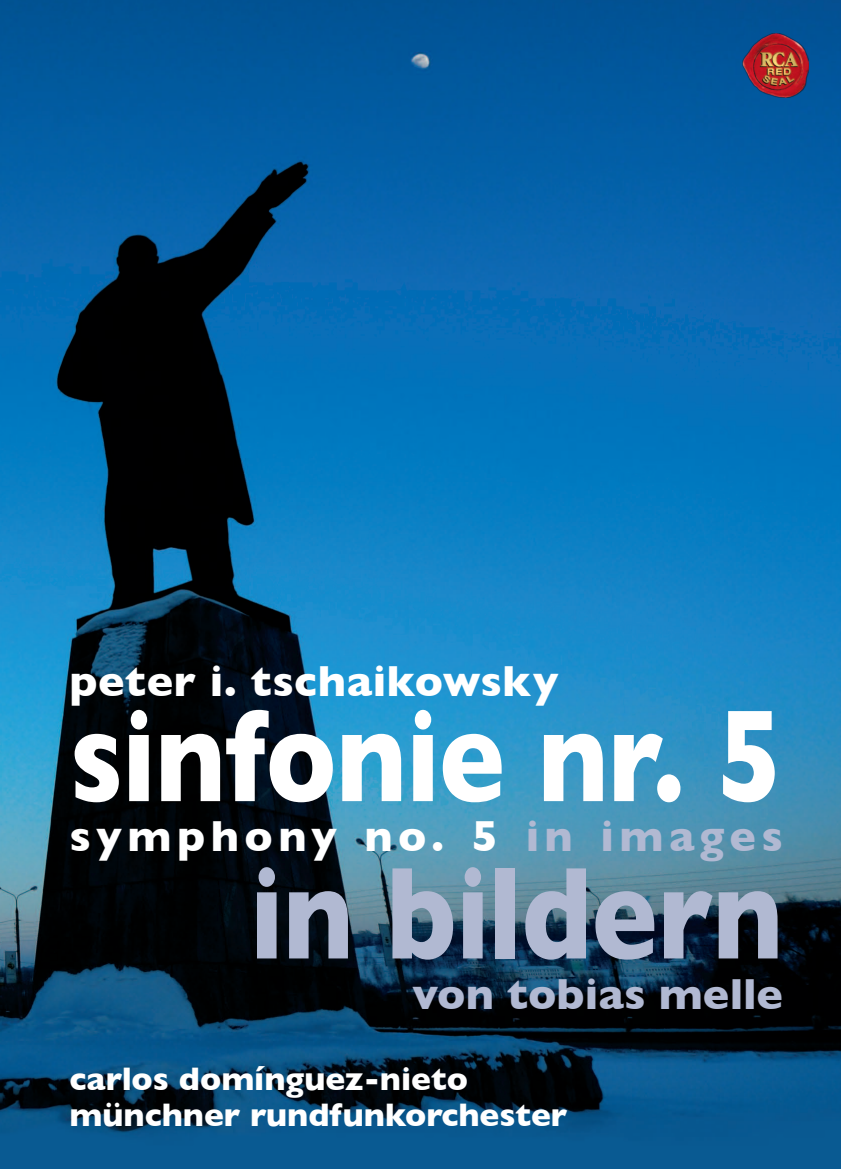
<style>
.page{position:relative;width:841px;height:1169px;background:#fff}
.page>*{position:absolute;margin:0;border:0;box-sizing:border-box;transform-origin:0 0}
.t1{font:700 132.97px "Gill Sans";letter-spacing:-.005em;color:#fff;scale:.83 1}
.t2{font:700 132.97px "Gill Sans";letter-spacing:-.01em;color:#b1b9d2;scale:.83 1}
.t3{font:700 44.32px "Gill Sans";letter-spacing:.12em;color:#fff}
.t4{font:700 44.32px "Gill Sans";letter-spacing:.025em;color:#fff}
.t5{font:700 44.32px "Gill Sans";letter-spacing:.005em;color:#b1b9d2}
.t6{font:700 33.3px "Gill Sans";color:#fff}
.s1{color:#b1b9d2}
</style>
<div class="page">
<img style="left:0;top:0;width:840px;height:1169px">
<img style="left:742px;top:33px;width:66px;height:65px">
<p class="t4" style="left:69px;top:646px;width:490px">peter i. tschaikowsky</p>
<p class="t1" style="left:69px;top:650px;width:860px">sinfonie nr. 5</p>
<p class="t3" style="left:69px;top:800px;width:715px">symphony no. 5 <span class="s1">in images</span></p>
<p class="t2" style="left:250px;top:808px;width:643px">in bildern</p>
<p class="t5" style="left:412px;top:959px;width:372px">von tobias melle</p>
<p class="t6" style="left:69px;top:1052px;width:400px">carlos domínguez-nieto</p>
<p class="t6" style="left:69px;top:1088px;width:499px">münchner rundfunkorchester</p>
</div>
